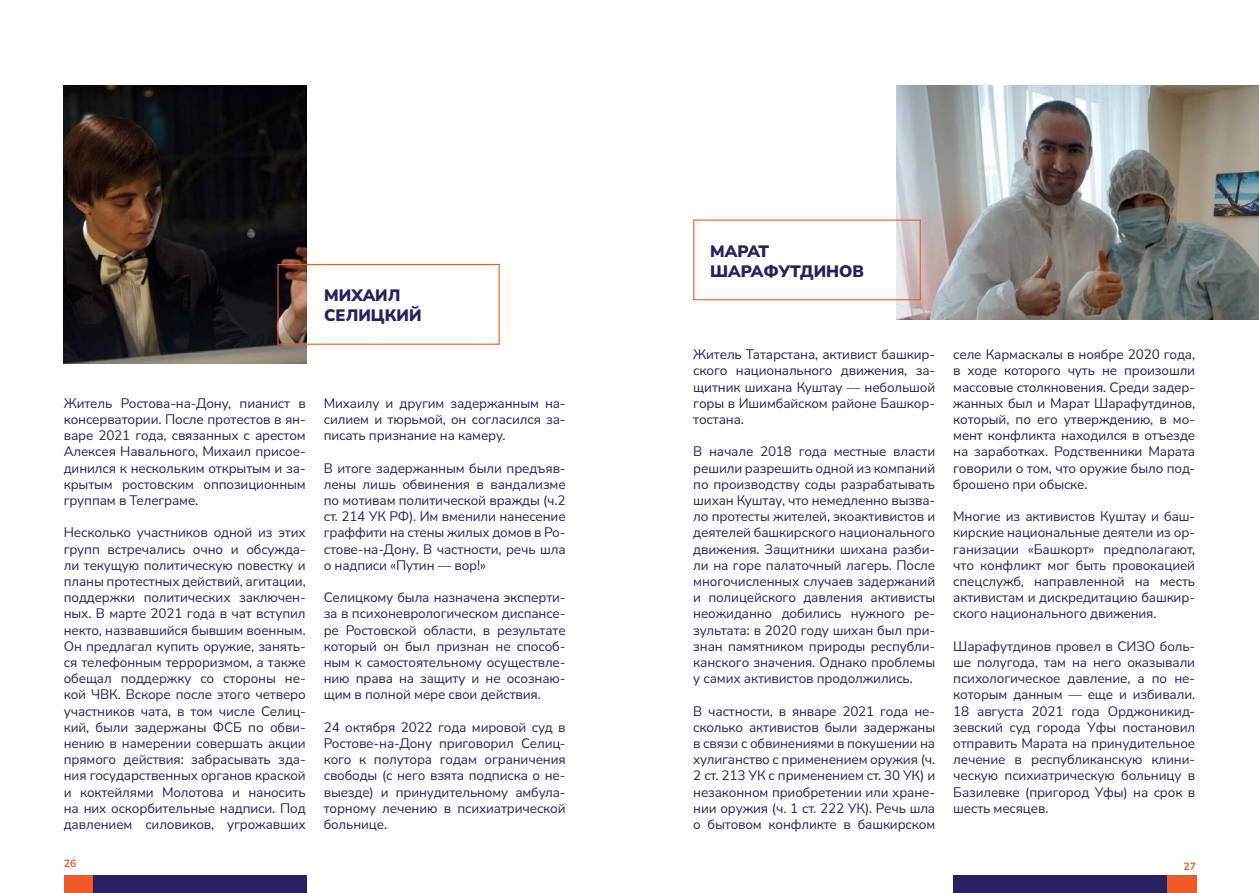
<style>
.page{position:relative;width:1259px;height:893px;background:#fff}
.page>*{position:absolute;margin:0;border:0;box-sizing:border-box;transform-origin:0 0}
.t1{font:900 16.5px/19.8px "Nunito Sans";color:#262161}
.t2{font:13.5px/16.2px "Nunito Sans";letter-spacing:-.01em;color:#262161;text-align:justify}
.t3{font:700 10.5px "Nunito Sans";color:#f25929}
</style>
<div class="page">
<div style="left:1154px;top:875px;width:42px;height:18px;background:#f25929"></div>
<div style="left:64px;top:875px;width:35px;height:18px;background:#f25929"></div>
<div style="left:952px;top:875px;width:214px;height:18px;background:#262161"></div>
<div style="left:94px;top:875px;width:213px;height:18px;background:#262161"></div>
<img style="left:64px;top:85px;width:243px;height:279px">
<div style="left:277px;top:264px;width:223px;height:81px;border:1px solid #f25929"></div>
<img style="left:896px;top:85px;width:363px;height:234px">
<div style="left:693px;top:220px;width:228px;height:80px;border:1px solid #f25929"></div>
<p class="t1" style="left:324px;top:285px;width:99px">МИХАИЛ<br>СЕЛИЦКИЙ</p>
<p class="t2" style="left:64px;top:394px;width:243px">Житель Ростова-на-Дону, пианист в консерватории. После протестов в ян&shy;варе 2021 года, связанных с арестом Алексея Навального, Михаил присое&shy;динился к нескольким открытым и за&shy;крытым ростовским оппозиционным группам в Телеграме.</p>
<p class="t2" style="left:64px;top:524px;width:243px">Несколько участников одной из этих групп встречались очно и обсужда&shy;ли текущую политическую повестку и планы протестных действий, агитации, поддержки политических заключен&shy;ных. В марте 2021 года в чат вступил некто, назвавшийся бывшим военным.<br>Он предлагал купить оружие, занять&shy;ся телефонным терроризмом, а также обещал поддержку со стороны не&shy;кой ЧВК. Вскоре после этого четверо участников чата, в том числе Селиц&shy;кий, были задержаны ФСБ по обви&shy;нению в намерении совершать акции прямого действия: забрасывать зда&shy;ния государственных органов краской и коктейлями Молотова и наносить на них оскорбительные надписи. Под давлением силовиков, угрожавших</p>
<p class="t2" style="left:324px;top:394px;width:243px">Михаилу и другим задержанным на&shy;силием и тюрьмой, он согласился за&shy;писать признание на камеру.</p>
<p class="t2" style="left:324px;top:459px;width:243px">В итоге задержанным были предъяв&shy;лены лишь обвинения в вандализме по мотивам политической вражды (ч.2 ст. 214 УК РФ). Им вменили нанесение граффити на стены жилых домов в Ро&shy;стове-на-Дону. В частности, речь шла о надписи «Путин — вор!»</p>
<p class="t2" style="left:324px;top:589px;width:243px">Селицкому была назначена эксперти&shy;за в психоневрологическом диспансе&shy;ре Ростовской области, в результате который он был признан не способ&shy;ным к самостоятельному осуществле&shy;нию права на защиту и не осознаю&shy;щим в полной мере свои действия.</p>
<p class="t2" style="left:324px;top:718px;width:243px">24 октября 2022 года мировой суд в Ростове-на-Дону приговорил Селиц&shy;кого к полутора годам ограничения свободы (с него взята подписка о не&shy;выезде) и принудительному амбула&shy;торному лечению в психиатрической больнице.</p>
<p class="t1" style="left:710px;top:241px;width:155px">МАРАТ<br>ШАРАФУТДИНОВ</p>
<p class="t2" style="left:693px;top:346px;width:243px">Житель Татарстана, активист башкир&shy;ского национального движения, за&shy;щитник шихана Куштау — небольшой горы в Ишимбайском районе Башкор&shy;тостана.</p>
<p class="t2" style="left:693px;top:443px;width:243px">В начале 2018 года местные власти решили разрешить одной из компаний по производству соды разрабатывать шихан Куштау, что немедленно вызва&shy;ло протесты жителей, экоактивистов и деятелей башкирского национального движения. Защитники шихана разби&shy;ли на горе палаточный лагерь. После многочисленных случаев задержаний и полицейского давления активисты неожиданно добились нужного ре&shy;зультата: в 2020 году шихан был при&shy;знан памятником природы республи&shy;канского значения. Однако проблемы у самих активистов продолжились.</p>
<p class="t2" style="left:693px;top:702px;width:243px">В частности, в январе 2021 года не&shy;сколько активистов были задержаны в связи с обвинениями в покушении на хулиганство с применением оружия (ч.<br>2 ст. 213 УК с применением ст. 30 УК) и незаконном приобретении или хране&shy;нии оружия (ч. 1 ст. 222 УК). Речь шла о бытовом конфликте в башкирском</p>
<p class="t2" style="left:953px;top:346px;width:243px">селе Кармаскалы в ноябре 2020 года, в ходе которого чуть не произошли массовые столкновения. Среди задер&shy;жанных был и Марат Шарафутдинов, который, по его утверждению, в мо&shy;мент конфликта находился в отъезде на заработках. Родственники Марата говорили о том, что оружие было под&shy;брошено при обыске.</p>
<p class="t2" style="left:953px;top:508px;width:243px">Многие из активистов Куштау и баш&shy;кирские национальные деятели из ор&shy;ганизации «Башкорт» предполагают, что конфликт мог быть провокацией спецслужб, направленной на месть активистам и дискредитацию башкир&shy;ского национального движения.</p>
<p class="t2" style="left:953px;top:637px;width:243px">Шарафутдинов провел в СИЗО боль&shy;ше полугода, там на него оказывали психологическое давление, а по не&shy;которым данным — еще и избивали.<br>18 августа 2021 года Орджоникид&shy;зевский суд города Уфы постановил отправить Марата на принудительное лечение в республиканскую клини&shy;ческую психиатрическую больницу в Базилевке (пригород Уфы) на срок в шесть месяцев.</p>
<p class="t3" style="left:64px;top:855px;width:14px">26</p>
<p class="t3" style="left:1183px;top:858px;width:14px">27</p>
</div>
